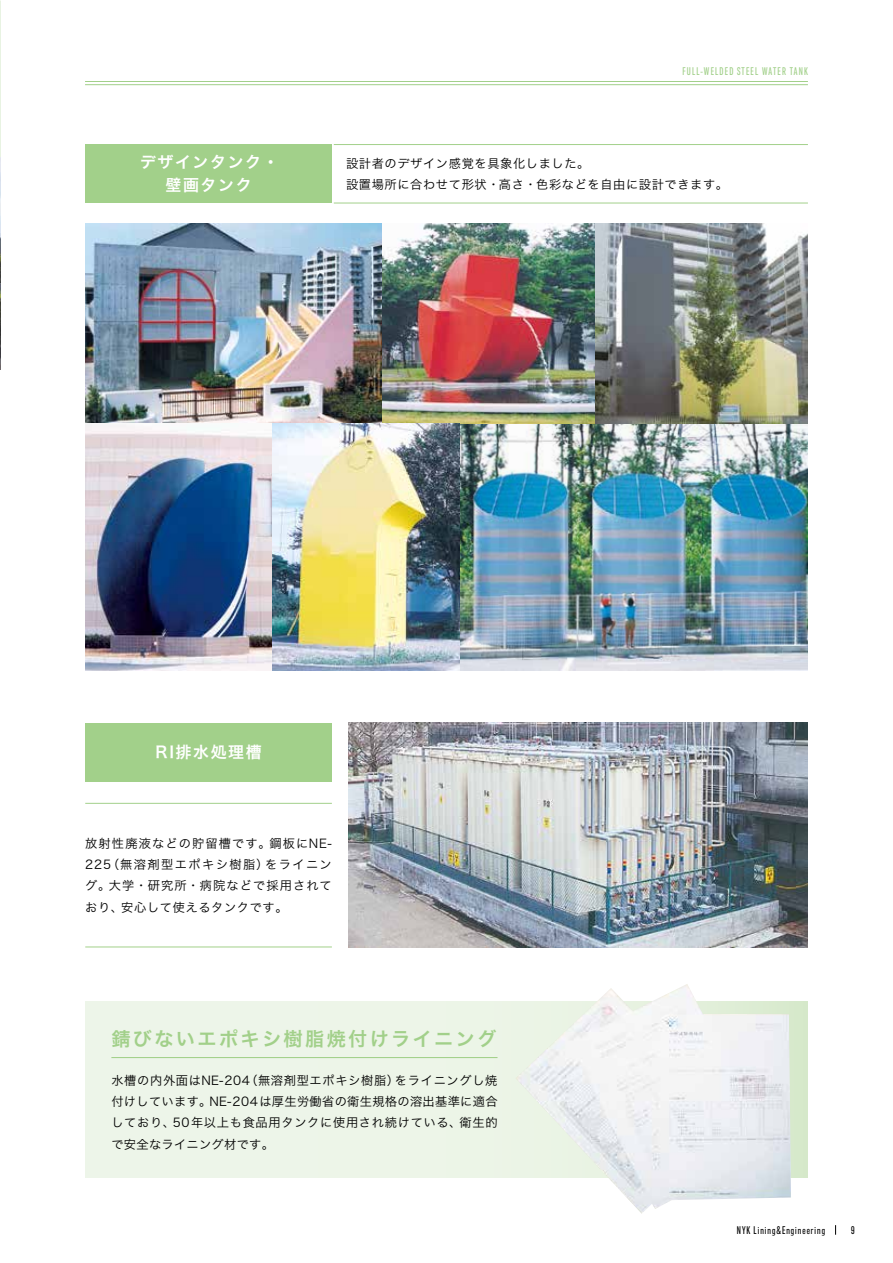
<style>
.page{position:relative;width:893px;height:1263px;background:#fff}
.page>*{position:absolute;margin:0;border:0;box-sizing:border-box;transform-origin:0 0}
.t1{font:19.2px "Hira Kaku Std N W6";letter-spacing:.125em;color:#a2d08a}
.t2{font:15.9px/23.4px "Hira Kaku Std N W6";letter-spacing:.1em;color:#fff;text-align:center}
.t3{font:12.15px/21.3px "Hira Kaku Std N W3";letter-spacing:.05em;color:#000;text-align:justify}
.t4{font:300 9.6px "Vibe MO Cm Pro";letter-spacing:.12em;color:#a2d08a}
.t5{font:300 9.6px "Vibe MO Cm Pro";letter-spacing:.11em;color:#000}
</style>
<div class="page">
<img style="left:0;top:157px;width:1px;height:213px">
<div style="left:85px;top:1001px;width:723px;height:177px;background:#edf5e9"></div>
<hr style="left:85px;top:81px;width:723px;height:1px;background:#a2d08a">
<hr style="left:85px;top:84px;width:723px;height:1px;background:#a2d08a">
<img style="left:516px;top:984px;width:275px;height:229px">
<div style="left:85px;top:723px;width:247px;height:58px;background:#a2d08a"></div>
<hr style="left:85px;top:803px;width:247px;height:1px;background:#a2d08a">
<hr style="left:85px;top:946px;width:247px;height:1px;background:#a2d08a">
<img style="left:349px;top:723px;width:459px;height:224px">
<hr style="left:111px;top:1057px;width:386px;height:1px;background:#a2d08a">
<div style="left:85px;top:144px;width:247px;height:59px;background:#a2d08a"></div>
<hr style="left:334px;top:144px;width:474px;height:1px;background:#a2d08a">
<hr style="left:334px;top:203px;width:474px;height:1px;background:#a2d08a">
<img style="left:85px;top:224px;width:723px;height:446px">
<p class="t4" style="left:683px;top:64px;width:127px">FULL-WELDED STEEL WATER TANK</p>
<h2 class="t2" style="left:140px;top:151px;width:140px">デザインタンク・壁画タンク</h2>
<p class="t3" style="left:346px;top:152px;width:384px">設計者のデザイン感覚を具象化しました。<br>設置場所に合わせて形状・高さ・色彩などを自由に設計できます。</p>
<h2 class="t2" style="left:155px;top:741px;width:108px">RI排水処理槽</h2>
<p class="t3" style="left:85px;top:832px;width:248px">放射性廃液などの貯留槽です。鋼板にNE-225（無溶剤型エポキシ樹脂）をライニング。大学・研究所・病院などで採用されており、安心して使えるタンクです。</p>
<h1 class="t1" style="left:111px;top:1024px;width:387px">錆びないエポキシ樹脂焼付けライニング</h1>
<p class="t3" style="left:111px;top:1069px;width:388px">水槽の内外面はNE-204（無溶剤型エポキシ樹脂）をライニングし焼付けしています。NE-204は厚生労働省の衛生規格の溶出基準に適合しており、50年以上も食品用タンクに使用され続けている、衛生的で安全なライニング材です。</p>
<p class="t5" style="left:737px;top:1223px;width:90px">NYK Lining&amp;Engineering</p>
<p class="t5" style="left:851px;top:1222px;width:5px">9</p>
</div>
